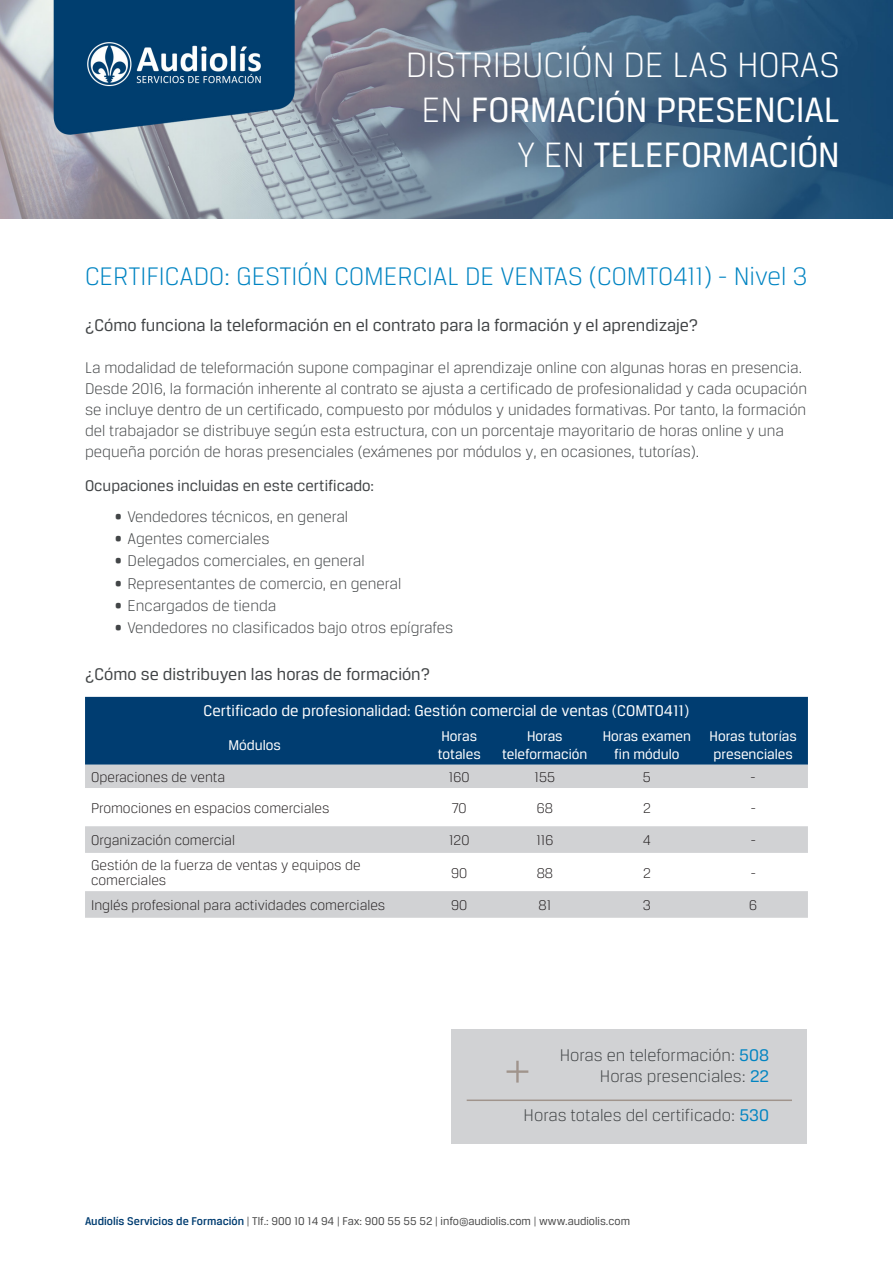
<style>
.page{position:relative;width:893px;height:1263px;background:#fff}
.page>*{position:absolute;margin:0;border:0;box-sizing:border-box;transform-origin:0 0}
.t1{font:37.5px/45px "Breuer Text";color:#fff;text-align:right}
.Título{font:300 27px "Breuer Text";color:#0084c2}
.Subtítulo_1{font:18px "Breuer Text";color:#424547}
.datos_pie{font:300 18px "Breuer Text";color:#424547}
.Párrafo_ok{font:300 16.5px/21px "Breuer Text";color:#424547}
.t2{font:16.5px "Breuer Text";color:#fff}
.Subtítulo_2{font:16.5px "Breuer Text";color:#424547}
.t3{font:300 15px/15px "Breuer Text";color:#231f20}
.t4{font:15px/18px "Breuer Text";color:#fff}
.t5{font:12px "Breuer Text";color:#4a4a4a}
.s1{font-weight:300}
.s2{font-weight:400;color:#0084c2}
.s3{font-weight:500;color:#003d71}
</style>
<div class="page">
<img style="left:0;top:0;width:893px;height:219px">
<div style="left:85px;top:697px;width:723px;height:68px;background:#003d71"></div>
<svg style="left:85px;top:765px;width:723px;height:153px"></svg>
<div style="left:451px;top:1029px;width:356px;height:115px;background:#d1d2d4"></div>
<hr style="left:467px;top:1099px;width:325px;height:2px;background:#a0948c">
<svg style="left:507px;top:1061px;width:21px;height:21px"></svg>
<h1 class="t1" style="left:406px;top:42px;width:436px"><span class="s1">DISTRIBUCIÓN DE LAS HORAS<br>EN</span> FORMACIÓN PRESENCIAL<br><span class="s1">Y EN</span> TELEFORMACIÓN</h1>
<p class="Título" style="left:85px;top:261px;width:723px">CERTIFICADO: GESTIÓN COMERCIAL DE VENTAS (COMT0411) - Nivel 3</p>
<p class="Subtítulo_1" style="left:85px;top:315px;width:615px">¿Cómo funciona la teleformación en el contrato para la formación y el aprendizaje?</p>
<p class="Párrafo_ok" style="left:85px;top:357px;width:723px">La modalidad de teleformación supone compaginar el aprendizaje online con algunas horas en presencia.<br>Desde 2016, la formación inherente al contrato se ajusta a certificado de profesionalidad y cada ocupación se incluye dentro de un certificado, compuesto por módulos y unidades formativas. Por tanto, la formación del trabajador se distribuye según esta estructura, con un porcentaje mayoritario de horas online y una pequeña porción de horas presenciales (exámenes por módulos y, en ocasiones, tutorías).</p>
<p class="Subtítulo_2" style="left:85px;top:477px;width:291px">Ocupaciones incluidas en este certificado:</p>
<p class="Párrafo_ok" style="left:115px;top:506px;width:235px">• Vendedores técnicos, en general</p>
<p class="Párrafo_ok" style="left:115px;top:528px;width:156px">• Agentes comerciales</p>
<p class="Párrafo_ok" style="left:115px;top:550px;width:251px">• Delegados comerciales, en general</p>
<p class="Párrafo_ok" style="left:115px;top:573px;width:288px">• Representantes de comercio, en general</p>
<p class="Párrafo_ok" style="left:115px;top:595px;width:163px">• Encargados de tienda</p>
<p class="Párrafo_ok" style="left:115px;top:617px;width:340px">• Vendedores no clasificados bajo otros epígrafes</p>
<p class="Subtítulo_1" style="left:85px;top:664px;width:346px">¿Cómo se distribuyen las horas de formación?</p>
<p class="t2" style="left:204px;top:702px;width:487px">Certificado de profesionalidad: Gestión comercial de ventas (COMT0411)</p>
<p class="t4" style="left:228px;top:736px;width:54px">Módulos</p>
<p class="t4" style="left:438px;top:727px;width:44px">Horas totales</p>
<p class="t4" style="left:502px;top:727px;width:87px;text-align:center">Horas teleformación</p>
<p class="t4" style="left:603px;top:727px;width:90px;text-align:center">Horas examen fin módulo</p>
<p class="t4" style="left:709px;top:727px;width:89px">Horas tutorías presenciales</p>
<p class="t3" style="left:91px;top:769px;width:136px">Operaciones de venta</p>
<p class="t3" style="left:449px;top:769px;width:22px">160</p>
<p class="t3" style="left:534px;top:769px;width:22px">155</p>
<p class="t3" style="left:643px;top:769px;width:10px">5</p>
<p class="t3" style="left:751px;top:769px;width:7px">-</p>
<p class="t3" style="left:91px;top:800px;width:240px">Promociones en espacios comerciales</p>
<p class="t3" style="left:452px;top:800px;width:16px">70</p>
<p class="t3" style="left:537px;top:800px;width:18px">68</p>
<p class="t3" style="left:643px;top:800px;width:9px">2</p>
<p class="t3" style="left:751px;top:800px;width:7px">-</p>
<p class="t3" style="left:91px;top:833px;width:145px">Organización comercial</p>
<p class="t3" style="left:449px;top:833px;width:22px">120</p>
<p class="t3" style="left:536px;top:833px;width:19px">116</p>
<p class="t3" style="left:643px;top:833px;width:9px">4</p>
<p class="t3" style="left:751px;top:833px;width:7px">-</p>
<p class="t3" style="left:91px;top:857px;width:271px">Gestión de la fuerza de ventas y equipos de comerciales</p>
<p class="t3" style="left:451px;top:865px;width:18px">90</p>
<p class="t3" style="left:537px;top:865px;width:18px">88</p>
<p class="t3" style="left:643px;top:865px;width:9px">2</p>
<p class="t3" style="left:751px;top:865px;width:7px">-</p>
<p class="t3" style="left:91px;top:897px;width:296px">Inglés profesional para actividades comerciales</p>
<p class="t3" style="left:451px;top:897px;width:18px">90</p>
<p class="t3" style="left:538px;top:897px;width:14px">81</p>
<p class="t3" style="left:643px;top:897px;width:9px">3</p>
<p class="t3" style="left:749px;top:897px;width:9px">6</p>
<p class="datos_pie" style="left:560px;top:1045px;width:211px">Horas en teleformación: <span class="s2">508</span></p>
<p class="datos_pie" style="left:600px;top:1066px;width:171px">Horas presenciales: <span class="s2">22</span></p>
<p class="datos_pie" style="left:524px;top:1105px;width:247px">Horas totales del certificado: <span class="s2">530</span></p>
<p class="t5" style="left:85px;top:1214px;width:547px"><span class="s3">Audiolís Servicios de Formación</span> | Tlf.: 900 10 14 94 | Fax: 900 55 55 52 | info@audiolis.com | www.audiolis.com</p>
</div>
